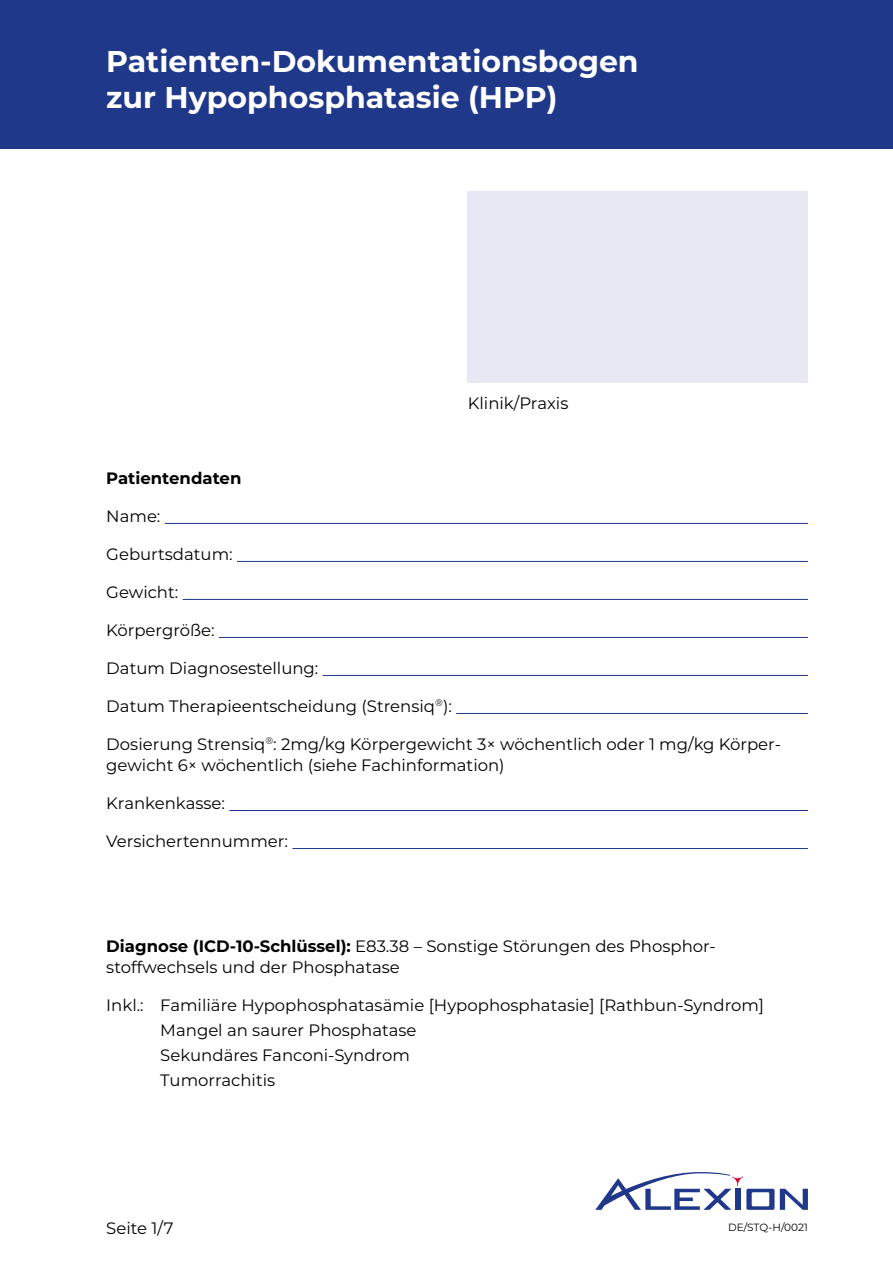
<style>
.page{position:relative;width:893px;height:1263px;background:#fff}
.page>*{position:absolute;margin:0;border:0;box-sizing:border-box;transform-origin:0 0}
.t1{font:700 30px/36px "Montserrat";color:#fff}
.t2{font:16.5px/25.2px "Montserrat";color:#000}
.t3{font:700 16.5px "Montserrat";color:#000}
.t4{font:10.5px "Montserrat";color:#000}
.s1{font-weight:700}
</style>
<div class="page">
<svg style="left:780px;top:1189px;width:28px;height:21px"></svg>
<svg style="left:595px;top:1172px;width:179px;height:38px"></svg>
<div style="left:0;top:0;width:893px;height:149px;background:#20388a"></div>
<div style="left:468px;top:191px;width:340px;height:192px;background:#e8e8f5"></div>
<hr style="left:165px;top:523px;width:643px;height:1px;background:#20388a">
<hr style="left:237px;top:561px;width:571px;height:1px;background:#20388a">
<hr style="left:183px;top:599px;width:625px;height:1px;background:#20388a">
<hr style="left:219px;top:637px;width:589px;height:1px;background:#20388a">
<hr style="left:323px;top:675px;width:485px;height:1px;background:#20388a">
<hr style="left:456px;top:713px;width:352px;height:1px;background:#20388a">
<hr style="left:229px;top:810px;width:579px;height:1px;background:#20388a">
<hr style="left:292px;top:848px;width:516px;height:1px;background:#20388a">
<h1 class="t1" style="left:106px;top:41px;width:534px">Patienten-Dokumentationsbogen zur Hypophosphatasie (HPP)</h1>
<p class="t2" style="left:468px;top:390px;width:102px">Klinik/Praxis</p>
<p class="t3" style="left:106px;top:466px;width:137px">Patientendaten</p>
<p class="t2" style="left:106px;top:503px;width:56px">Name:</p>
<p class="t2" style="left:106px;top:541px;width:128px">Geburtsdatum:</p>
<p class="t2" style="left:106px;top:579px;width:74px">Gewicht:</p>
<p class="t2" style="left:106px;top:617px;width:110px">Körpergröße:</p>
<p class="t2" style="left:106px;top:655px;width:214px">Datum Diagnosestellung:</p>
<p class="t2" style="left:106px;top:693px;width:347px">Datum Therapieentscheidung (Strensiq<sup>®</sup>):</p>
<p class="t2" style="left:106px;top:733px;width:676px;line-height:21px">Dosierung Strensiq<sup>®</sup>: 2mg/kg Körpergewicht 3× wöchentlich oder 1 mg/kg Körper&shy;gewicht 6× wöchentlich (siehe Fachinformation)</p>
<p class="t2" style="left:106px;top:790px;width:120px">Krankenkasse:</p>
<p class="t2" style="left:106px;top:828px;width:183px">Versichertennummer:</p>
<p class="t2" style="left:106px;top:934px;width:611px;line-height:21px"><span class="s1">Diagnose (ICD-10-Schlüssel):</span> E83.38 – Sonstige Störungen des Phosphor&shy;stoffwechsels und der Phosphatase</p>
<p class="t2" style="left:160px;top:991px;width:605px;text-indent:-54px">Inkl.: Familiäre Hypophosphatasämie [Hypophosphatasie] [Rathbun-Syndrom] Mangel an saurer Phosphatase<br>Sekundäres Fanconi-Syndrom<br>Tumorrachitis</p>
<p class="t2" style="left:106px;top:1214px;width:69px">Seite 1/7</p>
<p class="t4" style="left:728px;top:1220px;width:81px">DE/STQ-H/0021</p>
</div>
